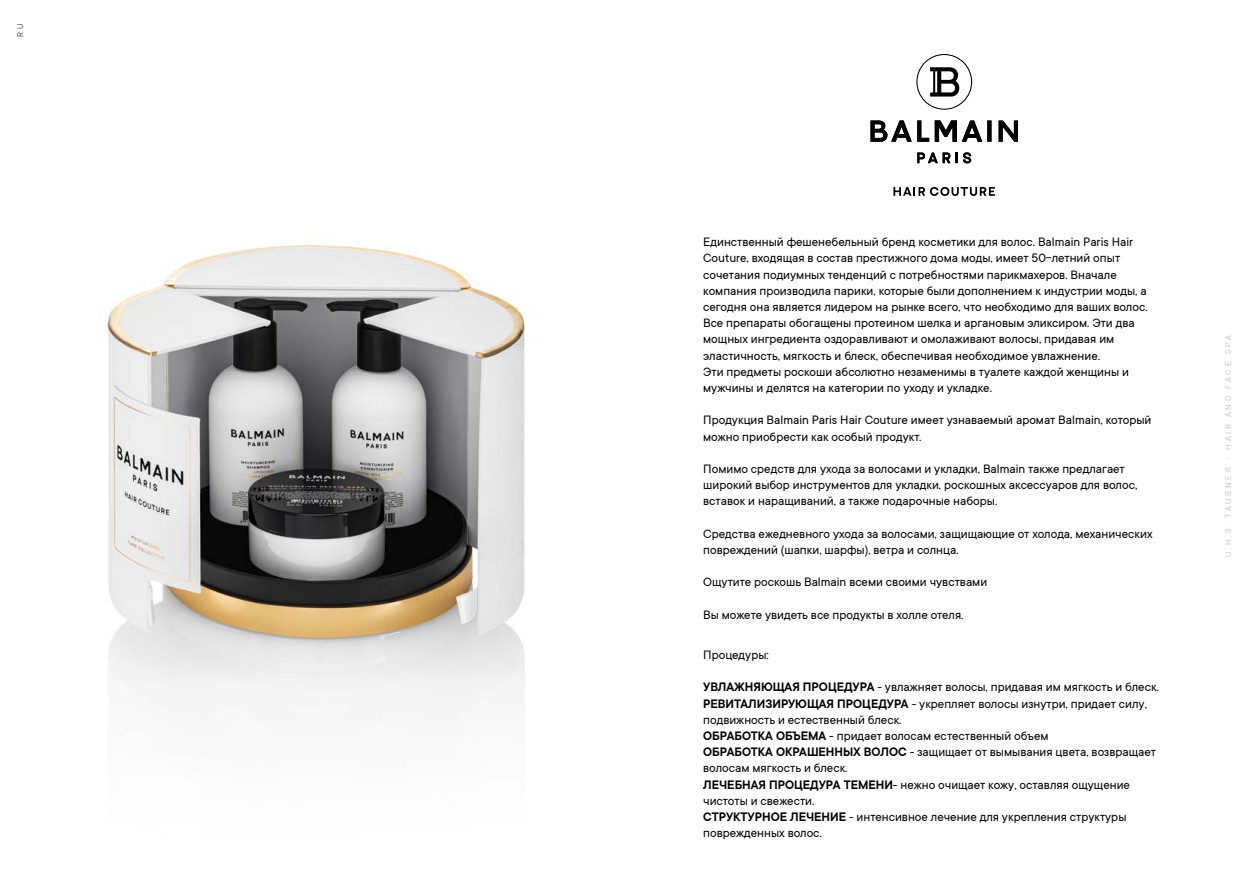
<style>
.page{position:relative;width:1259px;height:893px;background:#fff}
.page>*{position:absolute;margin:0;border:0;box-sizing:border-box;transform-origin:0 0}
.t1{font:13.5px/16.2px "TT Commons";color:#000}
.t2{font:300 9px "TT Commons";letter-spacing:.3em;color:#afb1b4}
.t3{font:300 9px "TT Commons";color:#000}
.s1{font-weight:600}
</style>
<div class="page">
<img style="left:107px;top:243px;width:418px;height:468px">
<svg style="left:893px;top:187px;width:102px;height:9px"></svg>
<svg style="left:916px;top:54px;width:56px;height:56px"></svg>
<svg style="left:870px;top:120px;width:148px;height:22px"></svg>
<svg style="left:917px;top:152px;width:40px;height:11px"></svg>
<svg style="left:963px;top:152px;width:8px;height:11px"></svg>
<p class="t3" style="left:16px;top:37px;width:15px;rotate:-90deg">R U</p>
<p class="t1" style="left:703px;top:234px;width:446px">Единственный фешенебельный бренд косметики для волос. Balmain Paris Hair Couture, входящая в состав престижного дома моды, имеет 50-летний опыт сочетания подиумных тенденций с потребностями парикмахеров. Вначале компания производила парики, которые были дополнением к индустрии моды, а сегодня она является лидером на рынке всего, что необходимо для ваших волос.<br>Все препараты обогащены протеином шелка и аргановым эликсиром. Эти два мощных ингредиента оздоравливают и омолаживают волосы, придавая им эластичность, мягкость и блеск, обеспечивая необходимое увлажнение.<br>Эти предметы роскоши абсолютно незаменимы в туалете каждой женщины и мужчины и делятся на категории по уходу и укладке.</p>
<p class="t1" style="left:703px;top:412px;width:450px">Продукция Balmain Paris Hair Couture имеет узнаваемый аромат Balmain, который можно приобрести как особый продукт.</p>
<p class="t1" style="left:703px;top:461px;width:435px">Помимо средств для ухода за волосами и укладки, Balmain также предлагает широкий выбор инструментов для укладки, роскошных аксессуаров для волос, вставок и наращиваний, а также подарочные наборы.</p>
<p class="t1" style="left:703px;top:526px;width:451px">Средства ежедневного ухода за волосами, защищающие от холода, механических повреждений (шапки, шарфы), ветра и солнца.</p>
<p class="t1" style="left:703px;top:574px;width:285px">Ощутите роскошь Balmain всеми своими чувствами</p>
<p class="t1" style="left:703px;top:607px;width:262px">Вы можете увидеть все продукты в холле отеля.</p>
<p class="t1" style="left:703px;top:647px;width:67px">Процедуры:</p>
<p class="t1" style="left:703px;top:679px;width:457px"><span class="s1">УВЛАЖНЯЮЩАЯ ПРОЦЕДУРА</span> - увлажняет волосы, придавая им мягкость и блеск.<br><span class="s1">РЕВИТАЛИЗИРУЮЩАЯ ПРОЦЕДУРА</span> - укрепляет волосы изнутри, придает силу, подвижность и естественный блеск.<br><span class="s1">ОБРАБОТКА ОБЪЕМА</span> - придает волосам естественный объем<br><span class="s1">ОБРАБОТКА ОКРАШЕННЫХ ВОЛОС</span> - защищает от вымывания цвета, возвращает волосам мягкость и блеск.<br><span class="s1">ЛЕЧЕБНАЯ ПРОЦЕДУРА ТЕМЕНИ</span>- нежно очищает кожу, оставляя ощущение чистоты и свежести.<br><span class="s1">СТРУКТУРНОЕ ЛЕЧЕНИЕ</span> - интенсивное лечение для укрепления структуры поврежденных волос.</p>
<p class="t2" style="left:1223px;top:557px;width:223px;rotate:-90deg">U.H.S. TAUBNER - HAIR AND FACE SPA</p>
</div>
